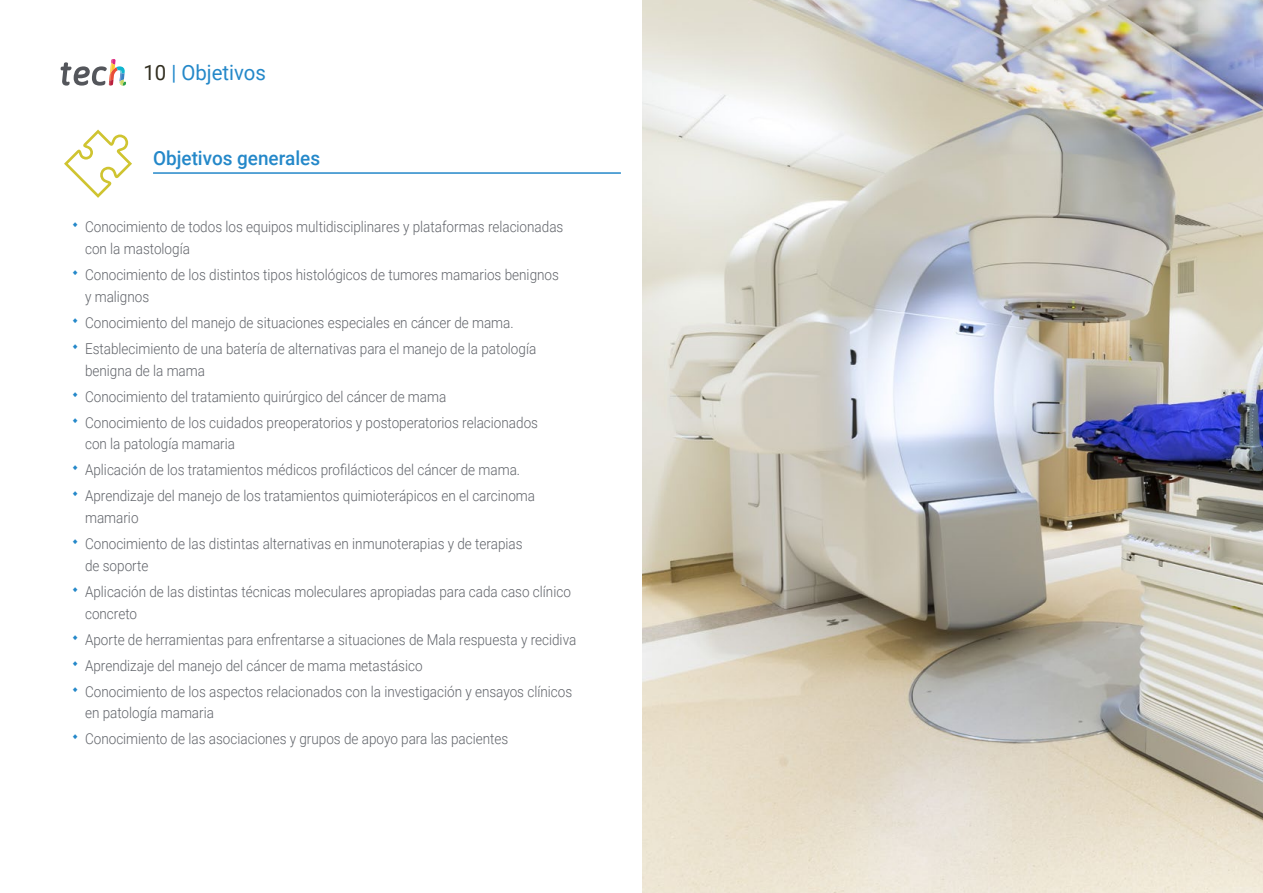
<style>
.page{position:relative;width:1263px;height:893px;background:#fff}
.page>*{position:absolute;margin:0;border:0;box-sizing:border-box;transform-origin:0 0}
.t1{font:21px "Roboto";color:#2488c9}
.t2{font:500 19.5px "Roboto";color:#2488c9}
.t3{font:300 15px/26px "Roboto";color:#61646a;scale:.9 1}
.s1{color:#312e20}
.s2{color:#2289cb}
</style>
<div class="page">
<hr style="left:153px;top:173px;width:468px;height:1px;background:#2488c9">
<svg style="left:64px;top:130px;width:68px;height:68px"></svg>
<img style="left:642px;top:0;width:621px;height:893px">
<svg style="left:61px;top:59px;width:65px;height:27px"></svg>
<h1 class="t1" style="left:144px;top:57px;width:124px"><span class="s1">10</span> <span class="s2">|</span> Objetivos</h1>
<h2 class="t2" style="left:153px;top:144px;width:169px">Objetivos generales</h2>
<p class="t3" style="left:85px;top:216px;width:533px;line-height:21.8px">Conocimiento de todos los equipos multidisciplinares y plataformas relacionadas con la mastología</p>
<p class="t3" style="left:85px;top:263px;width:528px;line-height:21.8px">Conocimiento de los distintos tipos histológicos de tumores mamarios benignos y malignos</p>
<p class="t3" style="left:85px;top:309px;width:503px">Conocimiento del manejo de situaciones especiales en cáncer de mama.<br>Establecimiento de una batería de alternativas para el manejo de la patología</p>
<p class="t3" style="left:85px;top:357px;width:505px">benigna de la mama<br>Conocimiento del tratamiento quirúrgico del cáncer de mama<br>Conocimiento de los cuidados preoperatorios y postoperatorios relacionados</p>
<p class="t3" style="left:85px;top:431px;width:501px">con la patología mamaria<br>Aplicación de los tratamientos médicos profilácticos del cáncer de mama.<br>Aprendizaje del manejo de los tratamientos quimioterápicos en el carcinoma</p>
<p class="t3" style="left:85px;top:504px;width:488px">mamario<br>Conocimiento de las distintas alternativas en inmunoterapias y de terapias</p>
<p class="t3" style="left:85px;top:552px;width:541px">de soporte<br>Aplicación de las distintas técnicas moleculares apropiadas para cada caso clínico</p>
<p class="t3" style="left:85px;top:600px;width:547px">concreto<br>Aporte de herramientas para enfrentarse a situaciones de Mala respuesta y recidiva Aprendizaje del manejo del cáncer de mama metastásico<br>Conocimiento de los aspectos relacionados con la investigación y ensayos clínicos</p>
<p class="t3" style="left:85px;top:700px;width:472px">en patología mamaria<br>Conocimiento de las asociaciones y grupos de apoyo para las pacientes</p>
</div>
